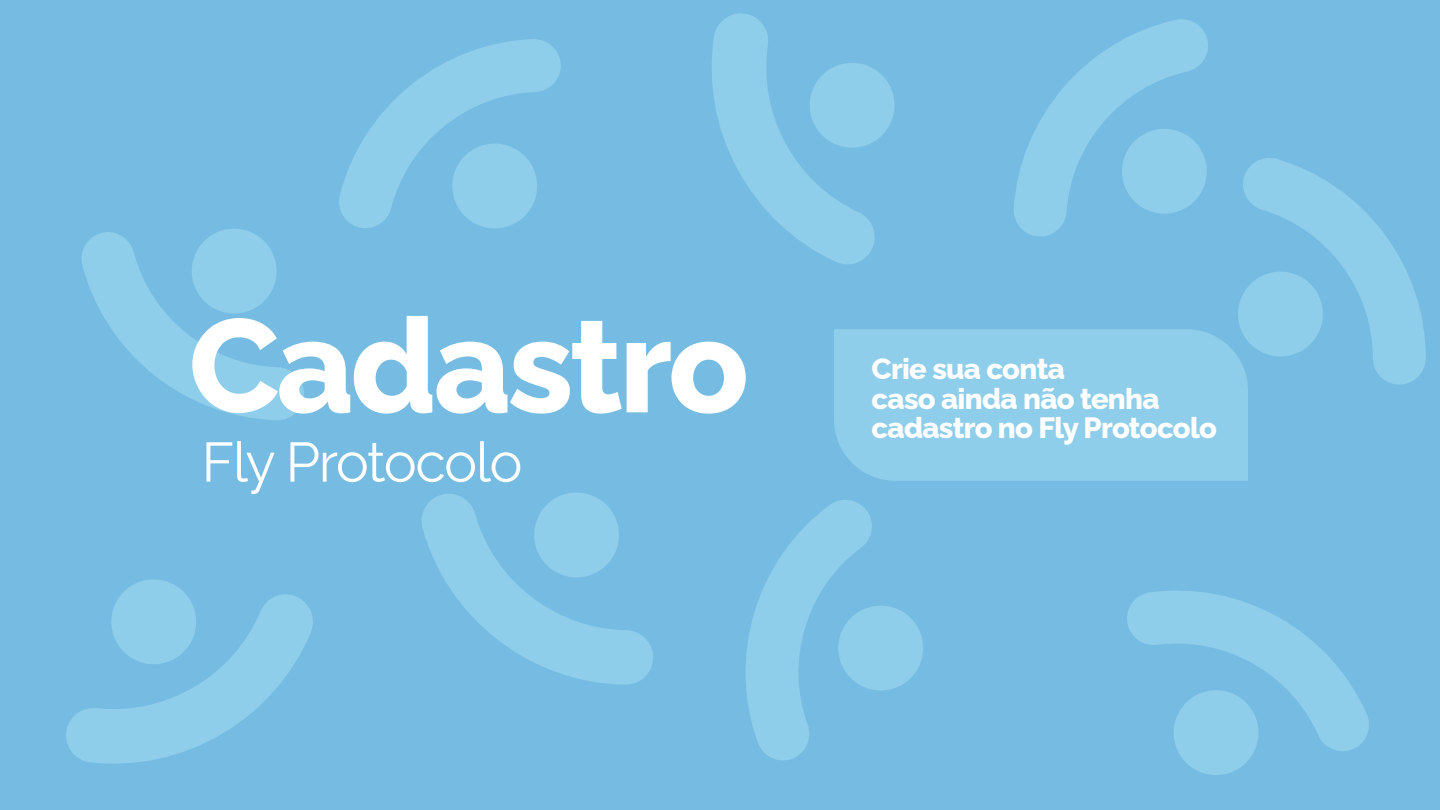
<style>
.page{position:relative;width:1440px;height:810px;background:#76bce2}
.page>*{position:absolute;margin:0;border:0;box-sizing:border-box;transform-origin:0 0}
.t1{font:800 132.15px "Rawline";letter-spacing:-.025em;color:#fff}
.t2{font:55.5px "Rawline";letter-spacing:-.03em;color:#fff}
.t3{font:800 29.33px/29.3px "Rawline";letter-spacing:-.025em;color:#fff}
</style>
<div class="page">
<svg style="left:66px;top:579px;width:247px;height:185px"></svg>
<svg style="left:82px;top:229px;width:222px;height:191px"></svg>
<svg style="left:339px;top:39px;width:222px;height:189px"></svg>
<svg style="left:422px;top:492px;width:231px;height:193px"></svg>
<svg style="left:745px;top:500px;width:178px;height:260px"></svg>
<svg style="left:1127px;top:590px;width:242px;height:185px"></svg>
<svg style="left:712px;top:13px;width:183px;height:251px"></svg>
<svg style="left:1014px;top:19px;width:194px;height:218px"></svg>
<svg style="left:1238px;top:158px;width:188px;height:227px"></svg>
<div style="left:834px;top:329px;width:414px;height:152px;background:#8fceea"></div>
<h1 class="t1" style="left:189px;top:264px;width:562px">Cadastro</h1>
<h2 class="t2" style="left:202px;top:418px;width:322px">Fly Protocolo</h2>
<p class="t3" style="left:872px;top:352px;width:347px">Crie sua conta<br>caso ainda não tenha cadastro no Fly Protocolo</p>
</div>
